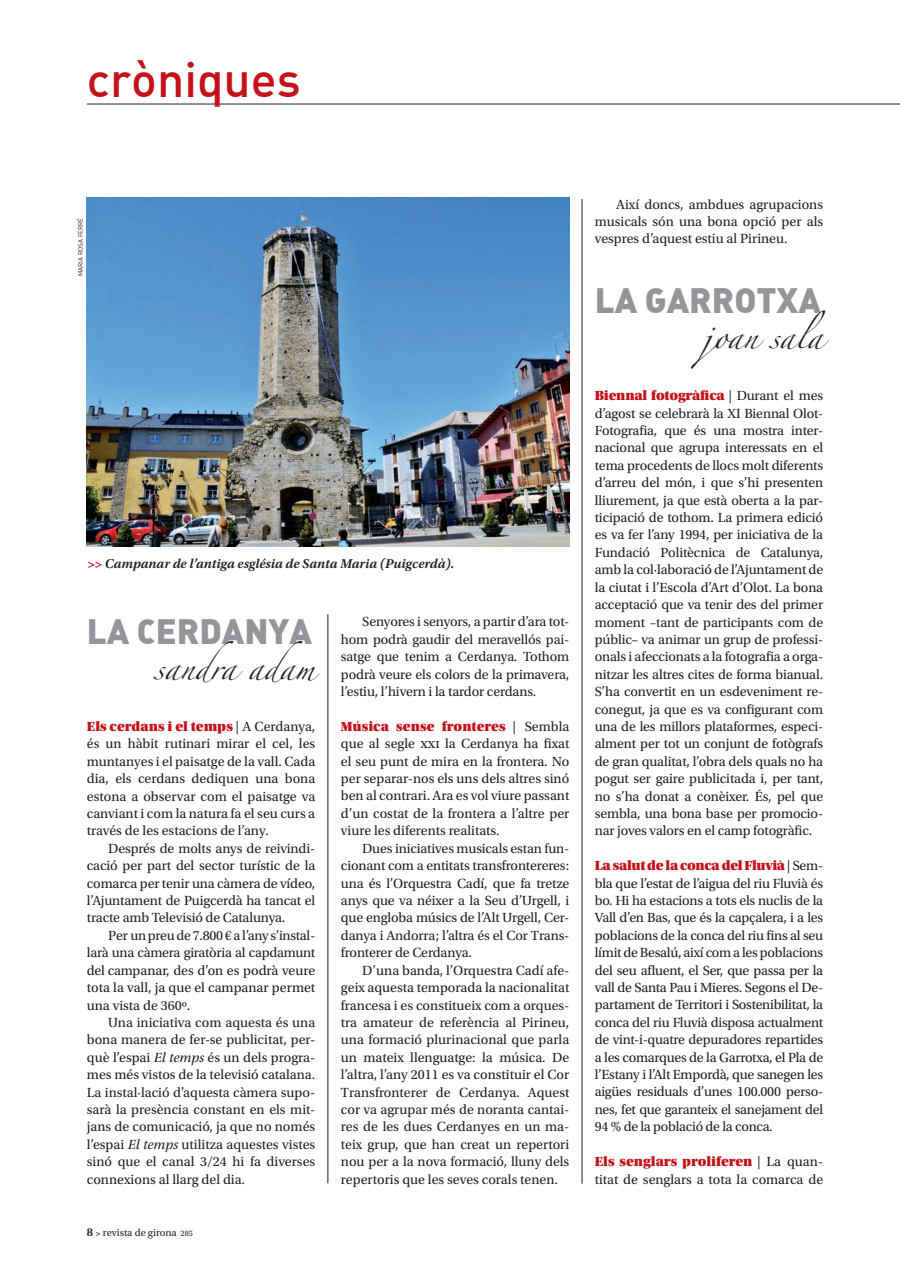
<style>
.page{position:relative;width:900px;height:1276px;background:#fff}
.page>*{position:absolute;margin:0;border:0;box-sizing:border-box;transform-origin:0 0}
.t1{font:48px "DIN Medium Alternate";color:#c4121a}
.t2{font:34.5px "DIN Black Alternate";color:#939598}
.t3{font:22.5px "Zapfino";color:#231f20}
.t4{font:13.95px/17.4px "Utopia Std";letter-spacing:-.005em;color:#231f20;text-align:justify}
.Secccions_Peus{font:italic 600 13.5px "Utopia Std";color:#231f20}
.t5{font:10.5px "Utopia Std";color:#231f20}
.Cro_Fotograf{font:6.3px "DIN";color:#231f20}
.s1{color:#c4121a}
.s2{font-family:"Utopia Std Black Headline";color:#c4121a}
.s3{font-style:italic}
.s4{font-weight:600;font-size:12px}
.s5{font-weight:600;font-size:9px}
.s6{font-size:8.25px}
</style>
<div class="page">
<hr style="left:87px;top:104px;width:812px;height:1px;background:#231f20">
<hr style="left:327px;top:614px;width:1px;height:569px;background:#231f20">
<hr style="left:581px;top:199px;width:1px;height:984px;background:#231f20">
<img style="left:87px;top:197px;width:482px;height:349px">
<p class="t1" style="left:87px;top:49px;width:215px">cròniques</p>
<p class="Cro_Fotograf" style="left:77px;top:276px;width:60px;rotate:-90deg">maria rosa ferré</p>
<p class="Secccions_Peus" style="left:87px;top:556px;width:368px"><span class="s1">&gt;&gt;</span> Campanar de l’antiga església de Santa Maria (Puigcerdà).</p>
<p class="t2" style="left:87px;top:608px;width:226px">LA CERDANYA</p>
<p class="t3" style="left:154px;top:657px;width:162px">sandra adam</p>
<p class="t4" style="left:87px;top:718px;width:230px"><span class="s2">Els cerdans i el temps</span> | A Cerdanya, és un hàbit rutinari mirar el cel, les muntanyes i el paisatge de la vall. Cada dia, els cerdans dediquen una bona estona a observar com el paisatge va canviant i com la natura fa el seu curs a través de les estacions de l’any.</p>
<p class="t4" style="left:87px;top:839px;width:230px;text-indent:21px">Després de molts anys de reivindi&shy;cació per part del sector turístic de la comarca per tenir una càmera de vídeo, l’Ajuntament de Puigcerdà ha tancat el tracte amb Televisió de Catalunya.</p>
<p class="t4" style="left:87px;top:926px;width:230px;text-indent:21px">Per un preu de 7.800 € a l’any s’instal&shy;larà una càmera giratòria al capdamunt del campanar, des d’on es podrà veure tota la vall, ja que el campanar permet una vista de 360º.</p>
<p class="t4" style="left:87px;top:1013px;width:230px;text-indent:21px">Una iniciativa com aquesta és una bona manera de fer-se publicitat, per&shy;què l’espai <span class="s3">El temps</span> és un dels progra&shy;mes més vistos de la televisió catalana.<br>La instal·lació d’aquesta càmera supo&shy;sarà la presència constant en els mit&shy;jans de comunicació, ja que no només l’espai <span class="s3">El temps</span> utilitza aquestes vistes sinó que el canal 3/24 hi fa diverses connexions al llarg del dia.</p>
<p class="t5" style="left:87px;top:1226px;width:108px"><span class="s4">8</span> <span class="s5">&gt;</span> revista de girona <span class="s6">285</span></p>
<p class="t4" style="left:341px;top:613px;width:230px;text-indent:21px">Senyores i senyors, a partir d’ara tot&shy;hom podrà gaudir del meravellós pai&shy;satge que tenim a Cerdanya. Tothom podrà veure els colors de la primavera, l’estiu, l’hivern i la tardor cerdans.</p>
<p class="t4" style="left:341px;top:717px;width:230px"><span class="s2">Música sense fronteres</span> | Sembla que al segle xxi la Cerdanya ha fixat el seu punt de mira en la frontera. No per separar-nos els uns dels altres sinó ben al contrari. Ara es vol viure passant d’un costat de la frontera a l’altre per viure les diferents realitats.</p>
<p class="t4" style="left:341px;top:839px;width:230px;text-indent:21px">Dues iniciatives musicals estan fun&shy;cionant com a entitats transfrontereres: una és l’Orquestra Cadí, que fa tretze anys que va néixer a la Seu d’Urgell, i que engloba músics de l’Alt Urgell, Cer&shy;danya i Andorra; l’altra és el Cor Trans&shy;fronterer de Cerdanya.</p>
<p class="t4" style="left:341px;top:961px;width:230px;text-indent:21px">D’una banda, l’Orquestra Cadí afe&shy;geix aquesta temporada la nacionalitat francesa i es constitueix com a orques&shy;tra amateur de referència al Pirineu, una formació plurinacional que parla un mateix llenguatge: la música. De l’altra, l’any 2011 es va constituir el Cor Transfronterer de Cerdanya. Aquest cor va agrupar més de noranta cantai&shy;res de les dues Cerdanyes en un ma&shy;teix grup, que han creat un repertori nou per a la nova formació, lluny dels repertoris que les seves corals tenen.</p>
<p class="t4" style="left:594px;top:196px;width:230px;text-indent:21px">Així doncs, ambdues agrupacions musicals són una bona opció per als vespres d’aquest estiu al Pirineu.</p>
<p class="t2" style="left:594px;top:277px;width:228px">LA GARROTXA</p>
<p class="t3" style="left:702px;top:327px;width:124px">joan sala</p>
<p class="t4" style="left:594px;top:387px;width:230px"><span class="s2">Biennal fotogràfica</span> | Durant el mes d’agost se celebrarà la XI Biennal Olot-Fotografia, que és una mostra inter&shy;nacional que agrupa interessats en el tema procedents de llocs molt diferents d’arreu del món, i que s’hi presenten lliurement, ja que està oberta a la par&shy;ticipació de tothom. La primera edició es va fer l’any 1994, per iniciativa de la Fundació Politècnica de Catalunya, amb la col·laboració de l’Ajuntament de la ciutat i l’Escola d’Art d’Olot. La bona acceptació que va tenir des del primer moment –tant de participants com de públic– va animar un grup de professi&shy;onals i afeccionats a la fotografia a orga&shy;nitzar les altres cites de forma bianual.<br>S’ha convertit en un esdeveniment re&shy;conegut, ja que es va configurant com una de les millors plataformes, especi&shy;alment per tot un conjunt de fotògrafs de gran qualitat, l’obra dels quals no ha pogut ser gaire publicitada i, per tant, no s’ha donat a conèixer. És, pel que sembla, una bona base per promocio&shy;nar joves valors en el camp fotogràfic.</p>
<p class="t4" style="left:594px;top:857px;width:230px"><span class="s2">La salut de la conca del Fluvià</span> | Sem&shy;bla que l’estat de l’aigua del riu Fluvià és bo. Hi ha estacions a tots els nuclis de la Vall d’en Bas, que és la capçalera, i a les poblacions de la conca del riu fins al seu límit de Besalú, així com a les poblacions del seu afluent, el Ser, que passa per la vall de Santa Pau i Mieres. Segons el De&shy;partament de Territori i Sostenibilitat, la conca del riu Fluvià disposa actualment de vint-i-quatre depuradores repartides a les comarques de la Garrotxa, el Pla de l’Estany i l’Alt Empordà, que sanegen les aigües residuals d’unes 100.000 perso&shy;nes, fet que garanteix el sanejament del 94 % de la població de la conca.</p>
<p class="t4" style="left:594px;top:1152px;width:230px"><span class="s2">Els senglars proliferen</span> | La quan&shy;titat de senglars a tota la comarca de</p>
</div>
